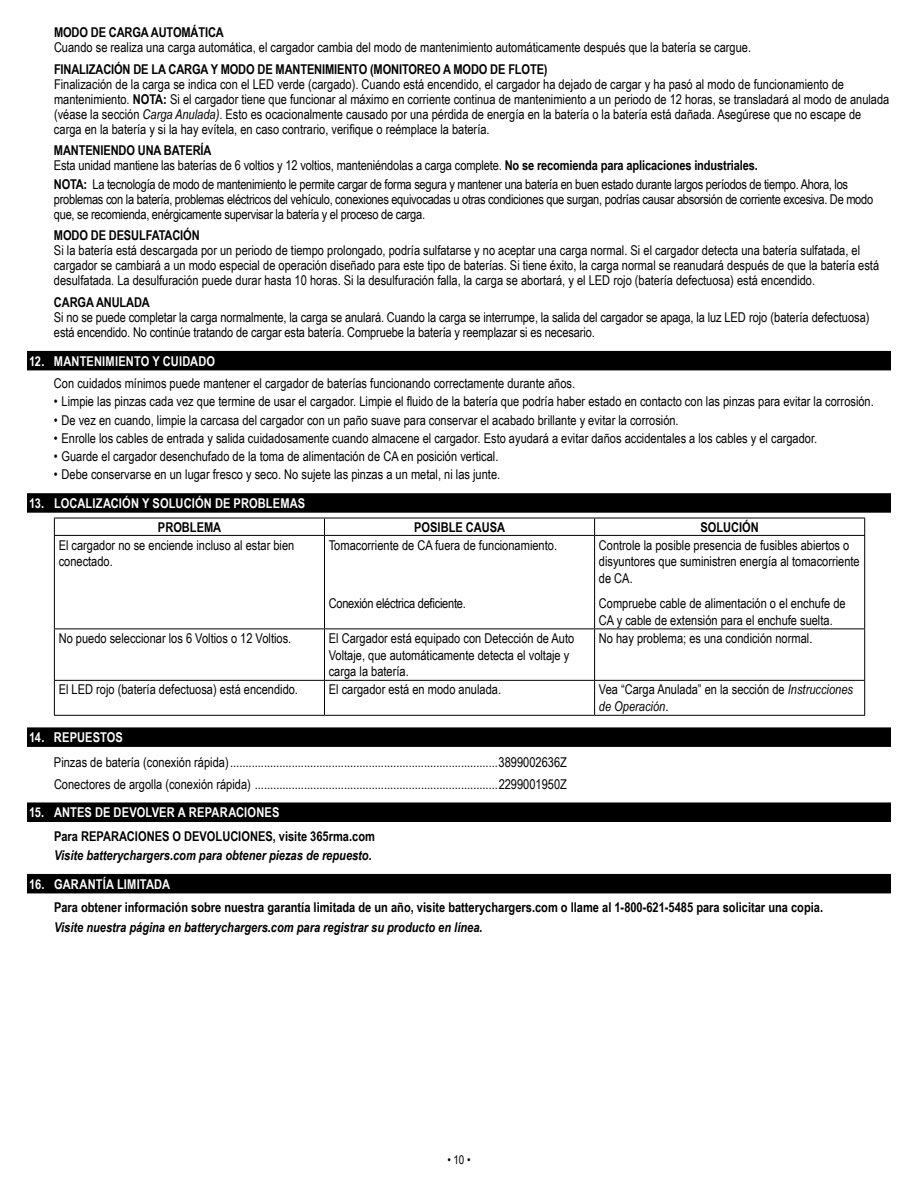
<style>
.page{position:relative;width:918px;height:1188px;background:#fff}
.page>*{position:absolute;margin:0;border:0;box-sizing:border-box;transform-origin:0 0}
.t1{font:13.5px/15px "Arial Narrow";color:#000}
.t2{font:13.5px/15px "Arial Narrow";letter-spacing:-.02em;color:#000}
.t3{font:700 13.5px "Arial Narrow";color:#000}
.t4{font:italic 700 13.5px "Arial Narrow";color:#000}
.t5{font:700 13.5px "Arial Narrow";letter-spacing:.01em;color:#fff}
.t6{font:12px "Arial Narrow";color:#000}
.s1{font-weight:700}
.s2{font-style:italic}
</style>
<div class="page">
<div style="left:27px;top:351px;width:864px;height:19px;background:#000"></div>
<div style="left:27px;top:493px;width:864px;height:20px;background:#000"></div>
<div style="left:27px;top:727px;width:864px;height:20px;background:#000"></div>
<hr style="left:54px;top:518px;width:270px;height:1px;background:#000">
<svg style="left:54px;top:518px;width:1px;height:17px"></svg>
<hr style="left:324px;top:518px;width:271px;height:1px;background:#000">
<svg style="left:324px;top:518px;width:1px;height:17px"></svg>
<hr style="left:595px;top:518px;width:270px;height:1px;background:#000">
<svg style="left:594px;top:518px;width:1px;height:17px"></svg>
<svg style="left:864px;top:518px;width:1px;height:17px"></svg>
<hr style="left:54px;top:535px;width:270px;height:1px;background:#000">
<hr style="left:324px;top:535px;width:271px;height:1px;background:#000">
<hr style="left:595px;top:535px;width:270px;height:1px;background:#000">
<hr style="left:54px;top:629px;width:1px;height:51px;background:#000">
<hr style="left:324px;top:629px;width:1px;height:51px;background:#000">
<hr style="left:594px;top:629px;width:1px;height:51px;background:#000">
<hr style="left:864px;top:629px;width:1px;height:51px;background:#000">
<hr style="left:54px;top:680px;width:270px;height:1px;background:#000">
<hr style="left:54px;top:681px;width:1px;height:34px;background:#000">
<hr style="left:324px;top:680px;width:271px;height:1px;background:#000">
<hr style="left:324px;top:681px;width:1px;height:34px;background:#000">
<hr style="left:595px;top:680px;width:270px;height:1px;background:#000">
<hr style="left:594px;top:681px;width:1px;height:34px;background:#000">
<hr style="left:864px;top:681px;width:1px;height:34px;background:#000">
<hr style="left:54px;top:715px;width:270px;height:1px;background:#000">
<hr style="left:324px;top:715px;width:271px;height:1px;background:#000">
<hr style="left:595px;top:715px;width:270px;height:1px;background:#000">
<hr style="left:54px;top:536px;width:1px;height:93px;background:#000">
<hr style="left:324px;top:536px;width:1px;height:93px;background:#000">
<hr style="left:594px;top:536px;width:1px;height:93px;background:#000">
<hr style="left:864px;top:536px;width:1px;height:93px;background:#000">
<hr style="left:54px;top:629px;width:270px;height:1px;background:#000">
<hr style="left:324px;top:629px;width:271px;height:1px;background:#000">
<hr style="left:595px;top:629px;width:270px;height:1px;background:#000">
<div style="left:27px;top:802px;width:864px;height:20px;background:#000"></div>
<div style="left:27px;top:874px;width:864px;height:19px;background:#000"></div>
<p class="t3" style="left:54px;top:22px;width:171px">MODO DE CARGA AUTOMÁTICA</p>
<p class="t1" style="left:54px;top:39px;width:699px">Cuando se realiza una carga automática, el cargador cambia del modo de mantenimiento automáticamente después que la batería se cargue.</p>
<p class="t3" style="left:54px;top:59px;width:495px">FINALIZACIÓN DE LA CARGA Y MODO DE MANTENIMIENTO (MONITOREO A MODO DE FLOTE)</p>
<p class="t1" style="left:54px;top:76px;width:837px">Finalización de la carga se indica con el LED verde (cargado). Cuando está encendido, el cargador ha dejado de cargar y ha pasó al modo de funcionamiento de mantenimiento. <span class="s1">NOTA:</span> Si el cargador tiene que funcionar al máximo en corriente continua de mantenimiento a un periodo de 12 horas, se transladará al modo de anulada (véase la sección <span class="s2">Carga Anulada)</span>. Esto es ocacionalmente causado por una pérdida de energía en la batería o la batería está dañada. Asegúrese que no escape de carga en la batería y si la hay evítela, en caso contrario, verifique o reémplace la batería.</p>
<p class="t1" style="left:54px;top:143px;width:705px"><span class="s1">MANTENIENDO UNA BATERÍA<br></span>Esta unidad mantiene las baterías de 6 voltios y 12 voltios, manteniéndolas a carga complete. <span class="s1">No se recomienda para aplicaciones industriales.</span></p>
<p class="t2" style="left:54px;top:176px;width:821px"><span class="s1">NOTA:</span> La tecnología de modo de mantenimiento le permite cargar de forma segura y mantener una batería en buen estado durante largos períodos de tiempo. Ahora, los problemas con la batería, problemas eléctricos del vehículo, conexiones equivocadas u otras condiciones que surgan, podrías causar absorsión de corriente excesiva. De modo que, se recomienda, enérgicamente supervisar la batería y el proceso de carga.</p>
<p class="t3" style="left:54px;top:225px;width:147px">MODO DE DESULFATACIÓN</p>
<p class="t1" style="left:54px;top:243px;width:827px">Si la batería está descargada por un periodo de tiempo prolongado, podría sulfatarse y no aceptar una carga normal. Si el cargador detecta una batería sulfatada, el cargador se cambiará a un modo especial de operación diseñado para este tipo de baterías. Si tiene éxito, la carga normal se reanudará después de que la batería está desulfatada. La desulfuración puede durar hasta 10 horas. Si la desulfuración falla, la carga se abortará, y el LED rojo (batería defectuosa) está encendido.</p>
<p class="t3" style="left:54px;top:292px;width:97px">CARGA ANULADA</p>
<p class="t1" style="left:54px;top:309px;width:817px">Si no se puede completar la carga normalmente, la carga se anulará. Cuando la carga se interrumpe, la salida del cargador se apaga, la luz LED rojo (batería defectuosa) está encendido. No continúe tratando de cargar esta batería. Compruebe la batería y reemplazar si es necesario.</p>
<p class="t5" style="left:29px;top:351px;width:188px">12. MANTENIMIENTO Y CUIDADO</p>
<p class="t1" style="left:54px;top:375px;width:523px">Con cuidados mínimos puede mantener el cargador de baterías funcionando correctamente durante años.</p>
<p class="t1" style="left:54px;top:394px;width:822px">• Limpie las pinzas cada vez que termine de usar el cargador. Limpie el fluido de la batería que podría haber estado en contacto con las pinzas para evitar la corrosión.</p>
<p class="t1" style="left:54px;top:412px;width:627px">• De vez en cuando, limpie la carcasa del cargador con un paño suave para conservar el acabado brillante y evitar la corrosión.</p>
<p class="t1" style="left:54px;top:430px;width:765px">• Enrolle los cables de entrada y salida cuidadosamente cuando almacene el cargador. Esto ayudará a evitar daños accidentales a los cables y el cargador.</p>
<p class="t1" style="left:54px;top:448px;width:446px">• Guarde el cargador desenchufado de la toma de alimentación de CA en posición vertical.</p>
<p class="t1" style="left:54px;top:467px;width:448px">• Debe conservarse en un lugar fresco y seco. No sujete las pinzas a un metal, ni las junte.</p>
<p class="t5" style="left:29px;top:493px;width:278px">13. LOCALIZACIÓN Y SOLUCIÓN DE PROBLEMAS</p>
<p class="t3" style="left:158px;top:517px;width:65px">PROBLEMA</p>
<p class="t3" style="left:414px;top:517px;width:93px">POSIBLE CAUSA</p>
<p class="t3" style="left:700px;top:517px;width:60px">SOLUCIÓN</p>
<p class="t1" style="left:59px;top:536px;width:237px;line-height:16.5px">El cargador no se enciende incluso al estar bien conectado.</p>
<p class="t1" style="left:329px;top:537px;width:230px">Tomacorriente de CA fuera de funcionamiento.</p>
<p class="t2" style="left:329px;top:595px;width:139px">Conexión eléctrica deficiente.</p>
<p class="t1" style="left:599px;top:536px;width:262px;line-height:16.5px">Controle la posible presencia de fusibles abiertos o disyuntores que suministren energía al tomacorriente de CA.</p>
<p class="t1" style="left:599px;top:595px;width:248px;line-height:16.5px">Compruebe cable de alimentación o el enchufe de<br>CA y cable de extensión para el enchufe suelta.</p>
<p class="t1" style="left:59px;top:630px;width:234px">No puedo seleccionar los 6 Voltios o 12 Voltios.</p>
<p class="t1" style="left:329px;top:630px;width:247px;line-height:16.5px">El Cargador está equipado con Detección de Auto<br>Voltaje, que automáticamente detecta el voltaje y carga la batería.</p>
<p class="t1" style="left:599px;top:630px;width:215px">No hay problema; es una condición normal.</p>
<p class="t1" style="left:59px;top:682px;width:241px">El LED rojo (batería defectuosa) está encendido.</p>
<p class="t1" style="left:329px;top:682px;width:174px">El cargador está en modo anulada.</p>
<p class="t1" style="left:599px;top:681px;width:256px;line-height:16.5px">Vea “Carga Anulada” en la sección de <span class="s2">Instrucciones de Operación</span>.</p>
<p class="t5" style="left:29px;top:727px;width:95px">14. REPUESTOS</p>
<p class="t1" style="left:54px;top:752px;width:515px;line-height:21.1px">Pinzas de batería (conexión rápida).......................................................................................3899002636Z<br>Conectores de argolla (conexión rápida) ...............................................................................2299001950Z</p>
<p class="t5" style="left:29px;top:802px;width:252px">15. ANTES DE DEVOLVER A REPARACIONES</p>
<p class="t3" style="left:54px;top:826px;width:322px">Para REPARACIONES O DEVOLUCIONES, visite 365rma.com</p>
<p class="t4" style="left:54px;top:845px;width:319px">Visite batterychargers.com para obtener piezas de repuesto.</p>
<p class="t5" style="left:29px;top:874px;width:143px">16. GARANTÍA LIMITADA</p>
<p class="t3" style="left:54px;top:897px;width:771px">Para obtener información sobre nuestra garantía limitada de un año, visite batterychargers.com o llame al 1-800-621-5485 para solicitar una copia.</p>
<p class="t4" style="left:54px;top:917px;width:430px">Visite nuestra página en batterychargers.com para registrar su producto en línea.</p>
<p class="t6" style="left:447px;top:1151px;width:25px">• 10 •</p>
</div>
